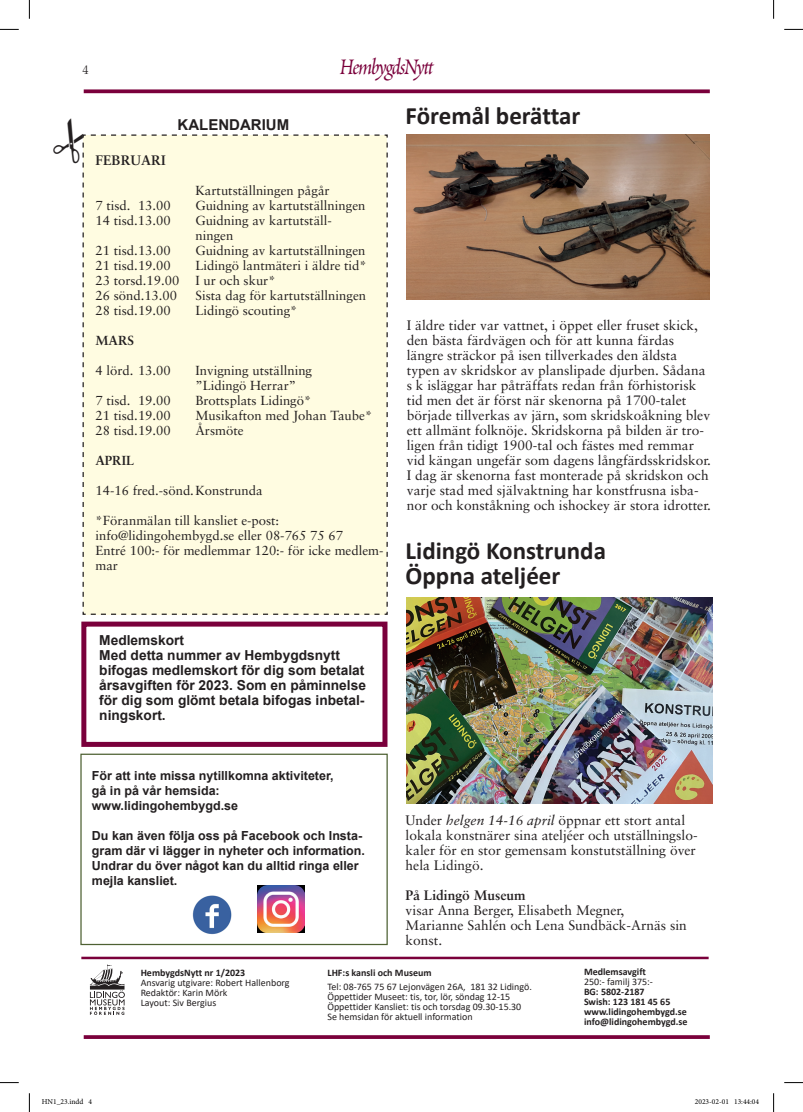
<style>
.page{position:relative;width:803px;height:1112px;background:#fff}
.page>*{position:absolute;margin:0;border:0;box-sizing:border-box;transform-origin:0 0}
.t1{font:700 25px "Calibri";color:#231f20}
.t2{font:24.88px "Poetica Chancery I";letter-spacing:-.04em;color:#7a003b}
.t3{font:700 15px "Arial";color:#231f20}
.t4{font:13.75px/15px "Sabon";color:#231f20}
.t5{font:700 13.75px/15px "Arial";color:#231f20}
.t6{font:700 13.75px "Sabon";color:#231f20}
.t7{font:13.12px/15px "Sabon";color:#231f20}
.t8{font:700 13.12px "Sabon";color:#231f20}
.t9{font:700 12.5px/15px "Arial";color:#231f20}
.t10{font:300 12.5px "Palatino";color:#231f20}
.t11{font:10px/10px "Calibri";color:#231f20}
.t12{font:700 10px/10px "Calibri";color:#231f20}
.t13{font:7.5px "Minion Pro";color:#000}
.s1{font-size:28.62px}
.s2{font-style:italic}
</style>
<div class="page">
<svg style="left:84px;top:89px;width:626px;height:4px;background:#881c50"></svg>
<svg style="left:84px;top:1035px;width:626px;height:3px;background:#821047"></svg>
<hr style="left:81px;top:956px;width:628px;height:2px;background:#7a003b">
<svg style="left:90px;top:964px;width:35px;height:50px"></svg>
<img style="left:407px;top:134px;width:303px;height:165px">
<div style="left:81px;top:621px;width:306px;height:125px;border:5px solid #7a003b"></div>
<img style="left:407px;top:597px;width:305px;height:206px">
<img style="left:192px;top:895px;width:40px;height:40px">
<img style="left:257px;top:885px;width:48px;height:47px">
<div style="left:80px;top:753px;width:308px;height:191px;border:1px solid #4e6133"></div>
<svg style="left:0;top:29px;width:19px;height:1px"></svg>
<svg style="left:784px;top:29px;width:19px;height:1px"></svg>
<svg style="left:0;top:1082px;width:19px;height:1px"></svg>
<svg style="left:784px;top:1082px;width:19px;height:1px"></svg>
<svg style="left:29px;top:0;width:1px;height:19px"></svg>
<svg style="left:29px;top:1093px;width:1px;height:18px"></svg>
<svg style="left:773px;top:0;width:1px;height:19px"></svg>
<svg style="left:773px;top:1093px;width:1px;height:18px"></svg>
<div style="left:82px;top:134px;width:306px;height:480px;background:#fffce1"></div>
<p class="t10" style="left:83px;top:63px;width:8px">4</p>
<p class="t6" style="left:95px;top:151px;width:72px">FEBRUARI</p>
<p class="t3" style="left:178px;top:114px;width:113px">KALENDARIUM</p>
<h2 class="t2" style="left:340px;top:56px;width:95px"><span class="s1">H</span>embygds<span class="s1">N</span>ytt</h2>
<h1 class="t1" style="left:406px;top:98px;width:176px">Föremål berättar</h1>
<p class="t7" style="left:195px;top:182px;width:136px">Kartutställningen pågår</p>
<p class="t7" style="left:95px;top:197px;width:77px">7 tisd. 13.00</p>
<p class="t7" style="left:195px;top:197px;width:171px">Guidning av kartutställningen</p>
<p class="t7" style="left:95px;top:212px;width:77px">14 tisd.13.00</p>
<p class="t7" style="left:195px;top:212px;width:138px">Guidning av kartutställ&shy;ningen</p>
<p class="t7" style="left:95px;top:242px;width:77px">21 tisd.13.00</p>
<p class="t7" style="left:195px;top:242px;width:171px">Guidning av kartutställningen</p>
<p class="t7" style="left:95px;top:257px;width:77px">21 tisd.19.00</p>
<p class="t7" style="left:95px;top:257px;width:273px;text-indent:100px">Lidingö lantmäteri i äldre tid*<br>23 torsd.19.00 I ur och skur*<br>26 sönd.13.00</p>
<p class="t7" style="left:195px;top:287px;width:172px">Sista dag för kartutställningen</p>
<p class="t7" style="left:95px;top:302px;width:77px">28 tisd.19.00</p>
<p class="t7" style="left:195px;top:302px;width:104px">Lidingö scouting*</p>
<p class="t8" style="left:95px;top:332px;width:40px">MARS</p>
<p class="t7" style="left:95px;top:362px;width:77px">4 lörd. 13.00</p>
<p class="t7" style="left:195px;top:362px;width:118px">Invigning utställning ”Lidingö Herrar”</p>
<p class="t7" style="left:95px;top:392px;width:77px">7 tisd. 19.00</p>
<p class="t7" style="left:195px;top:392px;width:117px">Brottsplats Lidingö*</p>
<p class="t7" style="left:95px;top:407px;width:77px">21 tisd.19.00</p>
<p class="t7" style="left:195px;top:407px;width:178px">Musikafton med Johan Taube*</p>
<p class="t7" style="left:95px;top:422px;width:77px">28 tisd.19.00</p>
<p class="t7" style="left:195px;top:422px;width:50px">Årsmöte</p>
<p class="t8" style="left:95px;top:452px;width:40px">APRIL</p>
<p class="t7" style="left:95px;top:482px;width:169px">14-16 fred.-sönd.Konstrunda</p>
<p class="t7" style="left:95px;top:512px;width:289px">*Föranmälan till kansliet e-post: info@lidingohembygd.se eller 08-765 75 67<br>Entré 100:- för medlemmar 120:- för icke medlem&shy;mar</p>
<p class="t5" style="left:99px;top:632px;width:268px">Medlemskort<br>Med detta nummer av Hembygdsnytt bifogas medlemskort för dig som betalat årsavgiften för 2023. Som en påminnelse för dig som glömt betala bifogas inbetal&shy;ningskort.</p>
<p class="t9" style="left:92px;top:768px;width:243px">För att inte missa nytillkomna aktiviteter, gå in på vår hemsida: www.lidingohembygd.se</p>
<p class="t9" style="left:92px;top:828px;width:274px">Du kan även följa oss på Facebook och Insta&shy;gram där vi lägger in nyheter och information.<br>Undrar du över något kan du alltid ringa eller mejla kansliet.</p>
<p class="t4" style="left:407px;top:317px;width:306px">I äldre tider var vattnet, i öppet eller fruset skick, den bästa färdvägen och för att kunna färdas längre sträckor på isen tillverkades den äldsta typen av skridskor av planslipade djurben. Sådana s k isläggar har påträffats redan från förhistorisk tid men det är först när skenorna på 1700-talet började tillverkas av järn, som skridskoåkning blev ett allmänt folknöje. Skridskorna på bilden är tro&shy;ligen från tidigt 1900-tal och fästes med remmar vid kängan ungefär som dagens långfärdsskridskor.<br>I dag är skenorna fast monterade på skridskon och varje stad med självaktning har konstfrusna isba&shy;nor och konståkning och ishockey är stora idrotter.</p>
<h1 class="t1" style="left:406px;top:532px;width:202px">Lidingö Konstrunda</h1>
<h1 class="t1" style="left:406px;top:557px;width:156px">Öppna ateljéer</h1>
<p class="t4" style="left:406px;top:812px;width:293px">Under <span class="s2">helgen 14-16 april</span> öppnar ett stort antal lokala konstnärer sina ateljéer och utställningslo&shy;kaler för en stor gemensam konstutställning över hela Lidingö.</p>
<p class="t6" style="left:406px;top:886px;width:121px">På Lidingö Museum</p>
<p class="t4" style="left:406px;top:902px;width:283px">visar Anna Berger, Elisabeth Megner,<br>Marianne Sahlén och Lena Sundbäck-Arnäs sin konst.</p>
<p class="t12" style="left:141px;top:967px;width:106px">HembygdsNytt nr 1/2023</p>
<p class="t11" style="left:141px;top:977px;width:150px">Ansvarig utgivare: Robert Hallenborg<br>Redaktör: Karin Mörk<br>Layout: Siv Bergius</p>
<p class="t11" style="left:327px;top:980px;width:206px">Tel: 08-765 75 67 Lejonvägen 26A, 181 32 Lidingö.<br>Öppettider Museet: tis, tor, lör, söndag 12-15<br>Öppettider Kansliet: tis och torsdag 09.30-15.30<br>Se hemsidan för aktuell information</p>
<p class="t12" style="left:327px;top:967px;width:106px">LHF:s kansli och Museum</p>
<p class="t12" style="left:584px;top:966px;width:63px">Medlemsavgift</p>
<p class="t11" style="left:584px;top:976px;width:71px">250:- familj 375:-</p>
<p class="t12" style="left:584px;top:986px;width:105px">BG: 5802-2187<br>Swish: 123 181 45 65 www.lidingohembygd.se info@lidingohembygd.se</p>
<p class="t13" style="left:42px;top:1096px;width:52px">HN1_23.indd 4</p>
<p class="t13" style="left:695px;top:1096px;width:66px">2023-02-01 13:44:04</p>
</div>
